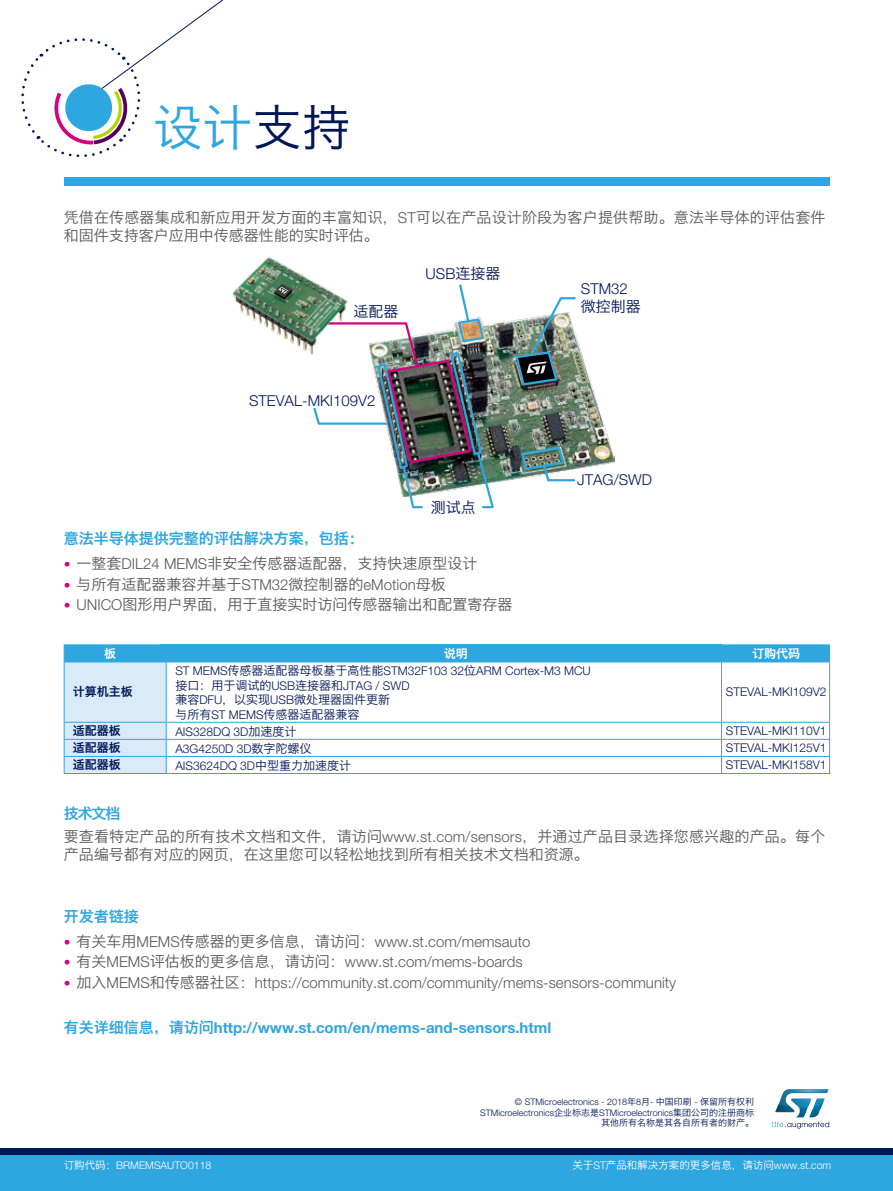
<style>
.page{position:relative;width:893px;height:1191px;background:#fff}
.page>*{position:absolute;margin:0;border:0;box-sizing:border-box;transform-origin:0 0}
.t1{font:49.5px "Hiragino Sans GB W3";color:#2ea7e0}
.t2{font:15px/18px "Hiragino Sans GB W3";color:#595757}
.t3{font:300 15px/20.7px "Helvetica Neue";color:#595757}
.t4{font:700 15px "Helvetica Neue";color:#2ea7e0}
.t5{font:300 15px "Helvetica Neue";color:#001655}
.t6{font:15px "Hiragino Sans GB W6";color:#2ea7e0}
.t7{font:15px "Hiragino Sans GB W3";color:#001655}
.t8{font:300 condensed 13.5px/20.7px "Helvetica Neue LT Std";color:#d6007f;text-align:justify}
.t9{font:300 12px "Helvetica Neue";color:#001655}
.t10{font:12px/14.4px "Hiragino Sans GB W3";color:#001655}
.t11{font:12px "Hiragino Sans GB W6";color:#001655}
.t12{font:12px "Hiragino Sans GB W6";color:#fff}
.t13{font:10.5px "Hiragino Sans GB W3";color:#fff}
.t14{font:300 10.5px "Helvetica Neue";color:#fff}
.t15{font:300 9px/10.8px "Helvetica Neue";color:#001655;text-align:right}
.t16{font:9px "Hiragino Sans GB W3";color:#001655}
.s1{color:#001655}
.s2{font-family:"Helvetica Neue";font-weight:300}
.s3{font-family:"Hiragino Sans GB W3";font-weight:400}
.s4{font-family:"Hiragino Sans GB W6";font-weight:400}
</style>
<div class="page">
<div style="left:0;top:1148px;width:893px;height:43px;background:#2ea7e0"></div>
<div style="left:0;top:1148px;width:893px;height:6px;background:#001655"></div>
<svg style="left:772px;top:1089px;width:57px;height:39px"></svg>
<div style="left:64px;top:178px;width:765px;height:8px;background:#2ea7e0"></div>
<img style="left:496px;top:320px;width:119px;height:162px">
<svg style="left:520px;top:445px;width:56px;height:37px"></svg>
<img style="left:313px;top:284px;width:183px;height:225px">
<img style="left:514px;top:297px;width:63px;height:90px">
<img style="left:232px;top:256px;width:122px;height:106px">
<svg style="left:278px;top:287px;width:10px;height:7px"></svg>
<hr style="left:64px;top:644px;width:102px;height:1px;background:#2ea7e0">
<hr style="left:166px;top:644px;width:561px;height:1px;background:#2ea7e0">
<hr style="left:727px;top:644px;width:103px;height:1px;background:#2ea7e0">
<hr style="left:64px;top:773px;width:102px;height:1px;background:#2ea7e0">
<svg style="left:64px;top:645px;width:766px;height:128px"></svg>
<hr style="left:166px;top:739px;width:561px;height:1px;background:#2ea7e0">
<hr style="left:727px;top:739px;width:103px;height:1px;background:#2ea7e0">
<hr style="left:166px;top:756px;width:561px;height:1px;background:#2ea7e0">
<hr style="left:727px;top:756px;width:103px;height:1px;background:#2ea7e0">
<hr style="left:166px;top:773px;width:561px;height:1px;background:#2ea7e0">
<hr style="left:727px;top:773px;width:103px;height:1px;background:#2ea7e0">
<div style="left:160px;top:645px;width:561px;height:17px;background:#2ea7e0"></div>
<svg style="left:21px;top:0;width:203px;height:157px"></svg>
<h1 class="t1" style="left:153px;top:96px;width:200px">设计<span class="s1">支持</span></h1>
<p class="t2" style="left:64px;top:208px;width:763px">凭借在传感器集成和新应用开发方面的丰富知识，<span class="s2">ST</span>可以在产品设计阶段为客户提供帮助。意法半导体的评估套件和固件支持客户应用中传感器性能的实时评估。</p>
<p class="t5" style="left:426px;top:264px;width:76px">USB<span class="s3">连接器</span></p>
<p class="t7" style="left:353px;top:302px;width:46px">适配器</p>
<p class="t5" style="left:581px;top:279px;width:48px">STM32</p>
<p class="t7" style="left:581px;top:297px;width:61px">微控制器</p>
<p class="t5" style="left:249px;top:391px;width:128px">STEVAL-MKI109V2</p>
<p class="t7" style="left:431px;top:497px;width:46px">测试点</p>
<p class="t5" style="left:577px;top:470px;width:76px">JTAG/SWD</p>
<p class="t6" style="left:64px;top:528px;width:301px">意法半导体提供完整的评估解决方案，包括：</p>
<p class="t8" style="left:64px;top:554px;width:8px">• • •</p>
<p class="t2" style="left:77px;top:553px;width:437px;line-height:20.7px">一整套<span class="s2">DIL24 MEMS</span>非安全传感器适配器，支持快速原型设计<br>与所有适配器兼容并基于<span class="s2">STM32</span>微控制器的<span class="s2">eMotion</span>母板<br><span class="s2">UNICO</span>图形用户界面，用于直接实时访问传感器输出和配置寄存器</p>
<p class="t12" style="left:104px;top:645px;width:13px">板</p>
<p class="t9" style="left:175px;top:664px;width:417px">ST MEMS<span class="s3">传感器适配器母板基于高性能</span>STM32F103 32<span class="s3">位</span>ARM Cortex-M3 MCU</p>
<p class="t10" style="left:175px;top:678px;width:236px">接口：用于调试的<span class="s2">USB</span>连接器和<span class="s2">JTAG / SWD</span>兼容<span class="s2">DFU</span>，以实现<span class="s2">USB</span>微处理器固件更新<br>与所有<span class="s2">ST MEMS</span>传感器适配器兼容</p>
<p class="t12" style="left:444px;top:645px;width:25px">说明</p>
<p class="t12" style="left:752px;top:645px;width:49px">订购代码</p>
<p class="t11" style="left:73px;top:684px;width:61px">计算机主板</p>
<p class="t9" style="left:726px;top:685px;width:102px">STEVAL-MKI109V2</p>
<p class="t11" style="left:73px;top:722px;width:49px">适配器板</p>
<p class="t9" style="left:175px;top:724px;width:123px">AIS328DQ 3D<span class="s3">加速度计</span></p>
<p class="t9" style="left:726px;top:723px;width:102px">STEVAL-MKI110V1</p>
<p class="t11" style="left:73px;top:740px;width:49px">适配器板</p>
<p class="t9" style="left:175px;top:741px;width:138px">A3G4250D 3D<span class="s3">数字陀螺仪</span></p>
<p class="t9" style="left:726px;top:740px;width:102px">STEVAL-MKI125V1</p>
<p class="t11" style="left:73px;top:757px;width:49px">适配器板</p>
<p class="t9" style="left:175px;top:758px;width:177px">AIS3624DQ 3D<span class="s3">中型重力加速度计</span></p>
<p class="t9" style="left:726px;top:757px;width:102px">STEVAL-MKI158V1</p>
<p class="t6" style="left:64px;top:803px;width:58px">技术文档</p>
<p class="t2" style="left:64px;top:826px;width:763px">要查看特定产品的所有技术文档和文件，请访问<span class="s2">www.st.com/sensors</span>，并通过产品目录选择您感兴趣的产品。每个产品编号都有对应的网页，在这里您可以轻松地找到所有相关技术文档和资源。</p>
<p class="t6" style="left:64px;top:906px;width:76px">开发者链接</p>
<p class="t8" style="left:64px;top:931px;width:8px">• • •</p>
<p class="t3" style="left:77px;top:930px;width:601px"><span class="s3">有关车用</span>MEMS<span class="s3">传感器的更多信息，请访问：</span>www.st.com/memsauto<br><span class="s3">有关</span>MEMS<span class="s3">评估板的更多信息，请访问：</span>www.st.com/mems-boards<br><span class="s3">加入</span>MEMS<span class="s3">和传感器社区：</span>https://community.st.com/community/mems-sensors-community</p>
<p class="t4" style="left:64px;top:1018px;width:489px"><span class="s4">有关详细信息，请访问</span>http://www.st.com/en/mems-and-sensors.html</p>
<p class="t15" style="left:480px;top:1095px;width:276px">© STMicroelectronics - 2018<span class="s3">年</span>8<span class="s3">月</span>- <span class="s3">中国印刷</span> - <span class="s3">保留所有权利<br></span>STMicroelectronics<span class="s3">企业标志是</span>STMicroelectronics<span class="s3">集团公司的注册商标</span></p>
<p class="t16" style="left:601px;top:1117px;width:154px">其他所有名称是其各自所有者的财产。</p>
<p class="t14" style="left:64px;top:1159px;width:149px"><span class="s3">订购代码：</span>BRMEMSAUTO0118</p>
<p class="t13" style="left:572px;top:1158px;width:260px">关于<span class="s2">ST</span>产品和解决方案的更多信息，请访问<span class="s2">www.st.com</span></p>
</div>
